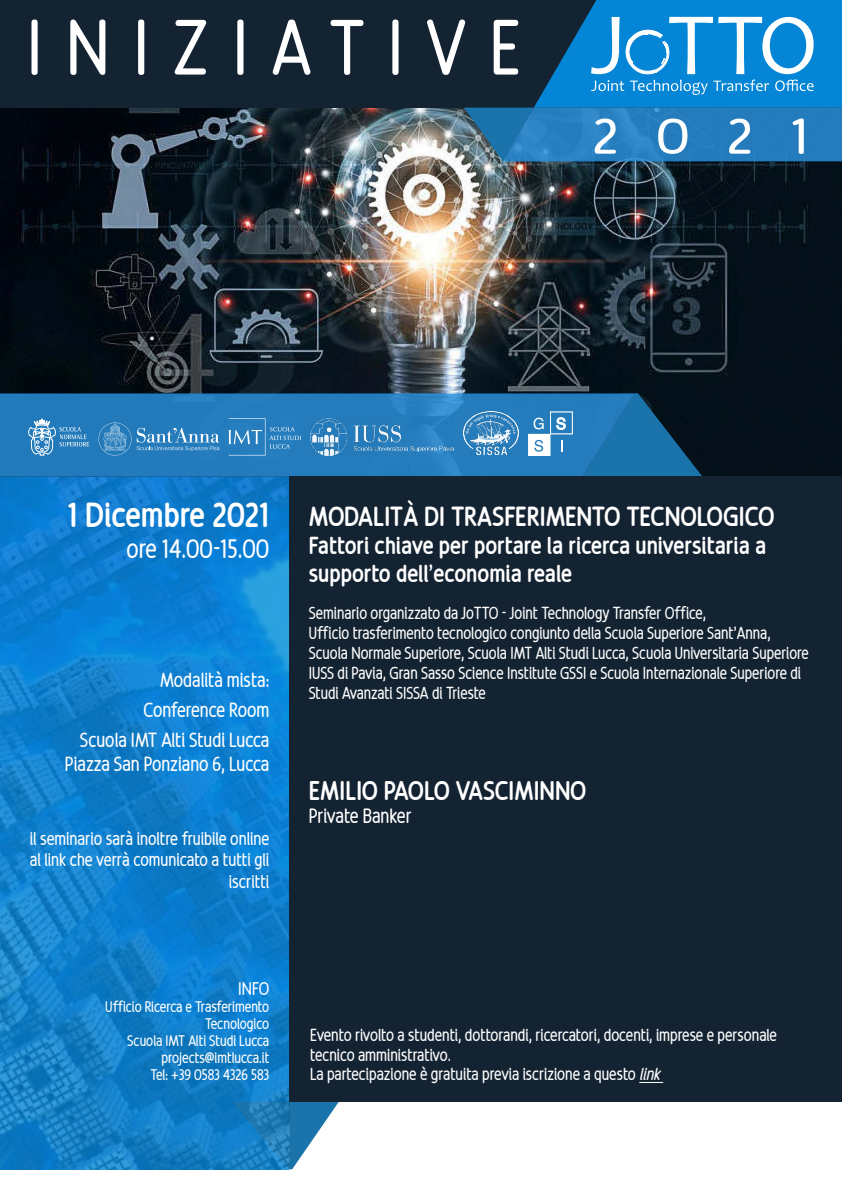
<style>
.page{position:relative;width:842px;height:1191px;background:#fff}
.page>*{position:absolute;margin:0;border:0;box-sizing:border-box;transform-origin:0 0}
.t1{font:76px "Revalo Modern";letter-spacing:.31em;color:#fff}
.t2{font:48.6px "Revalo Modern";color:#fff;scale:1.32 1}
.t3{font:700 34px "Revalo Modern";color:#fff}
.t4{font:700 27px "Revalo Modern";letter-spacing:-.005em;color:#fff}
.t5{font:700 26.4px "Revalo Modern";color:#fff}
.t6{font:26px "Revalo Modern";color:#fff}
.t7{font:700 24px/28px "Revalo Modern";color:#fff}
.t8{font:20.2px "Revalo Modern";color:#fff}
.t9{font:20px/29.7px "Revalo Modern";color:#fff;text-align:right}
.t10{font:18px/21.6px "Revalo Modern";color:#fff;text-align:right}
.t11{font:17px/20px "Revalo Modern";color:#fff}
.t12{font:15px/17px "Revalo Modern";color:#fff;text-align:right}
.s1{font-style:italic}
</style>
<div class="page">
<img style="left:0;top:108px;width:842px;height:369px">
<div style="left:0;top:0;width:842px;height:108px;background:#142332"></div>
<svg style="left:634px;top:393px;width:68px;height:84px;background:#0f4365"></svg>
<svg style="left:0;top:393px;width:634px;height:84px;background:#247ab8"></svg>
<img style="left:0;top:477px;width:289px;height:692px">
<svg style="left:232px;top:1102px;width:107px;height:67px"></svg>
<div style="left:289px;top:477px;width:553px;height:625px;background:#142332"></div>
<svg style="left:639px;top:1082px;width:24px;height:1px"></svg>
<svg style="left:464px;top:0;width:378px;height:162px"></svg>
<img style="left:310px;top:418px;width:144px;height:37px">
<svg style="left:137px;top:428px;width:82px;height:23px;background:#4f95c8"></svg>
<svg style="left:99px;top:422px;width:32px;height:33px"></svg>
<svg style="left:28px;top:418px;width:61px;height:37px;background:#5095c8"></svg>
<svg style="left:229px;top:418px;width:72px;height:37px;background:#3b89c3"></svg>
<svg style="left:528px;top:412px;width:45px;height:43px"></svg>
<img style="left:463px;top:411px;width:56px;height:43px">
<h1 class="t1" style="left:27px;top:-5px;width:495px">INIZIATIVE</h1>
<h2 class="t2" style="left:593px;top:103px;width:165px">2021</h2>
<h3 class="t3" style="left:68px;top:490px;width:203px">1 Dicembre 2021</h3>
<h3 class="t6" style="left:127px;top:530px;width:144px">ore 14.00-15.00</h3>
<p class="t9" style="left:80px;top:664px;width:191px">Modalità mista:<br>Conference Room<br>Scuola IMT Alti Studi Lucca</p>
<p class="t9" style="left:65px;top:747px;width:206px">Piazza San Ponziano 6, Lucca</p>
<p class="t10" style="left:30px;top:826px;width:241px">il seminario sarà inoltre fruibile online al link che verrà comunicato a tutti gli iscritti</p>
<p class="t10" style="left:238px;top:977px;width:33px">INFO</p>
<p class="t12" style="left:105px;top:997px;width:166px">Ufficio Ricerca e Trasferimento<br>Tecnologico<br>Scuola IMT Alti Studi Lucca projects@imtlucca.it<br>Tel: +39 0583 4326 583</p>
<h3 class="t4" style="left:309px;top:497px;width:467px">MODALITÀ DI TRASFERIMENTO TECNOLOGICO</h3>
<h3 class="t7" style="left:309px;top:530px;width:459px">Fattori chiave per portare la ricerca universitaria a supporto dell’economia reale</h3>
<p class="t11" style="left:309px;top:602px;width:502px">Seminario organizzato da JoTTO - Joint Technology Transfer Office,<br>Ufficio trasferimento tecnologico congiunto della Scuola Superiore Sant’Anna, Scuola Normale Superiore, Scuola IMT Alti Studi Lucca, Scuola Universitaria Superiore IUSS di Pavia, Gran Sasso Science Institute GSSI e Scuola Internazionale Superiore di Studi Avanzati SISSA di Trieste</p>
<h3 class="t5" style="left:309px;top:771px;width:279px">EMILIO PAOLO VASCIMINNO</h3>
<p class="t8" style="left:309px;top:802px;width:104px">Private Banker</p>
<p class="t11" style="left:310px;top:1024px;width:468px;line-height:19.5px">Evento rivolto a studenti, dottorandi, ricercatori, docenti, imprese e personale tecnico amministrativo.<br>La partecipazione è gratuita previa iscrizione a questo <span class="s1">link</span></p>
</div>
